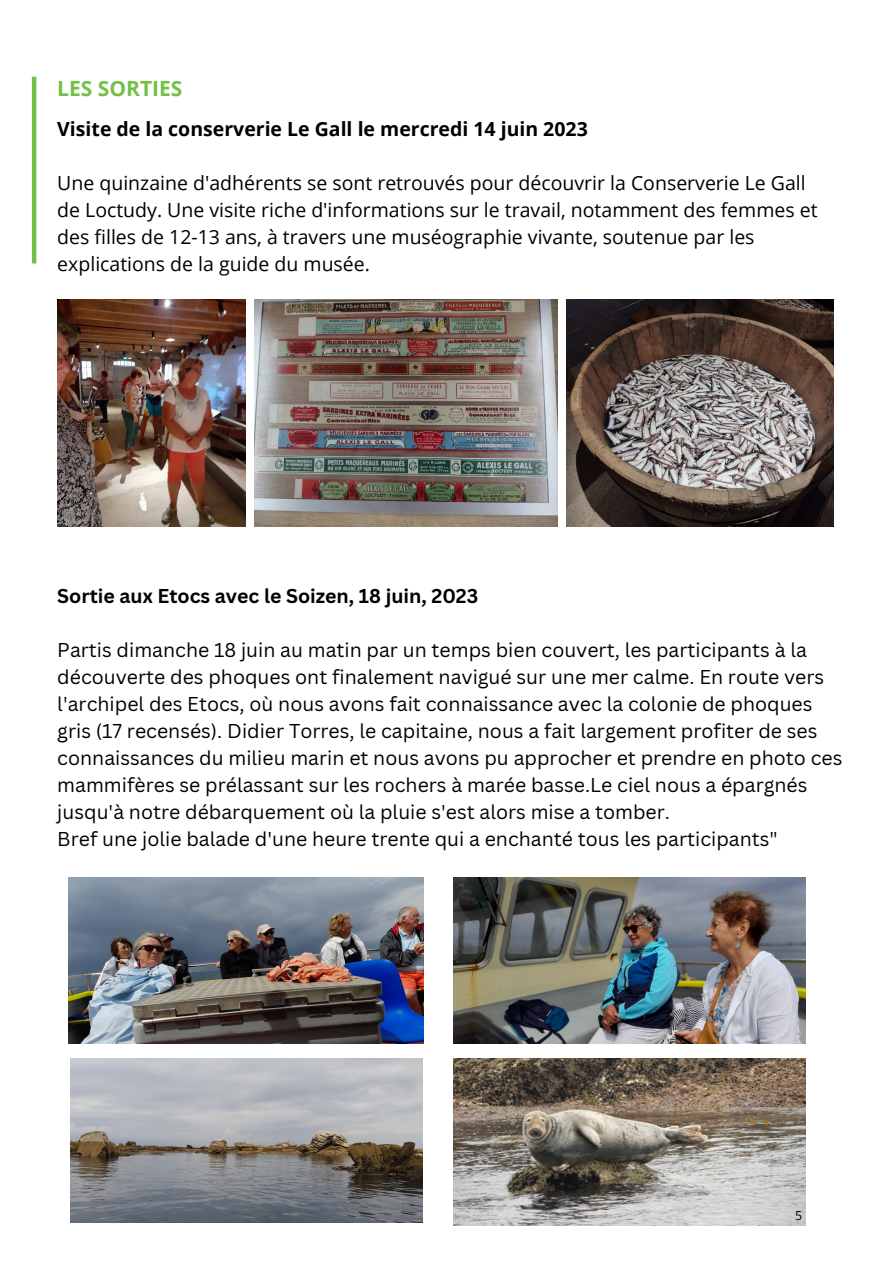
<style>
.page{position:relative;width:893px;height:1264px;background:#fff}
.page>*{position:absolute;margin:0;border:0;box-sizing:border-box;transform-origin:0 0}
.t1{font:700 21px "Open Sans";color:#73c047}
.t2{font:19.5px/27px "Canva Sans";color:#000}
.t3{font:19.5px/27px "Open Sans";color:#000}
.t4{font:700 19.5px "Open Sans";color:#000}
.t5{font:700 19.5px "Canva Sans";color:#000}
.t6{font:12.3px "Open Sans";color:#000}
</style>
<div class="page">
<img style="left:57px;top:299px;width:188px;height:227px">
<img style="left:69px;top:877px;width:354px;height:166px">
<img style="left:70px;top:1058px;width:352px;height:164px">
<img style="left:454px;top:877px;width:351px;height:166px">
<img style="left:454px;top:1058px;width:351px;height:167px">
<img style="left:254px;top:299px;width:304px;height:227px">
<img style="left:566px;top:299px;width:267px;height:227px">
<hr style="left:32px;top:77px;width:4px;height:186px;background:#73c047">
<p class="t1" style="left:57px;top:74px;width:127px">LES SORTIES</p>
<p class="t4" style="left:57px;top:115px;width:532px">Visite de la conserverie Le Gall le mercredi 14 juin 2023</p>
<p class="t3" style="left:57px;top:169px;width:761px">Une quinzaine d'adhérents se sont retrouvés pour découvrir la Conserverie Le Gall de Loctudy. Une visite riche d'informations sur le travail, notamment des femmes et des filles de 12-13 ans, à travers une muséographie vivante, soutenue par les explications de la guide du musée.</p>
<p class="t5" style="left:57px;top:582px;width:422px">Sortie aux Etocs avec le Soizen, 18 juin, 2023</p>
<p class="t2" style="left:57px;top:635px;width:786px">Partis dimanche 18 juin au matin par un temps bien couvert, les participants à la découverte des phoques ont finalement navigué sur une mer calme. En route vers l'archipel des Etocs, où nous avons fait connaissance avec la colonie de phoques gris (17 recensés). Didier Torres, le capitaine, nous a fait largement profiter de ses connaissances du milieu marin et nous avons pu approcher et prendre en photo ces mammifères se prélassant sur les rochers à marée basse.Le ciel nous a épargnés jusqu'à notre débarquement où la pluie s'est alors mise a tomber.</p>
<p class="t2" style="left:57px;top:824px;width:722px">Bref une jolie balade d'une heure trente qui a enchanté tous les participants"</p>
<p class="t6" style="left:795px;top:1206px;width:9px">5</p>
</div>
